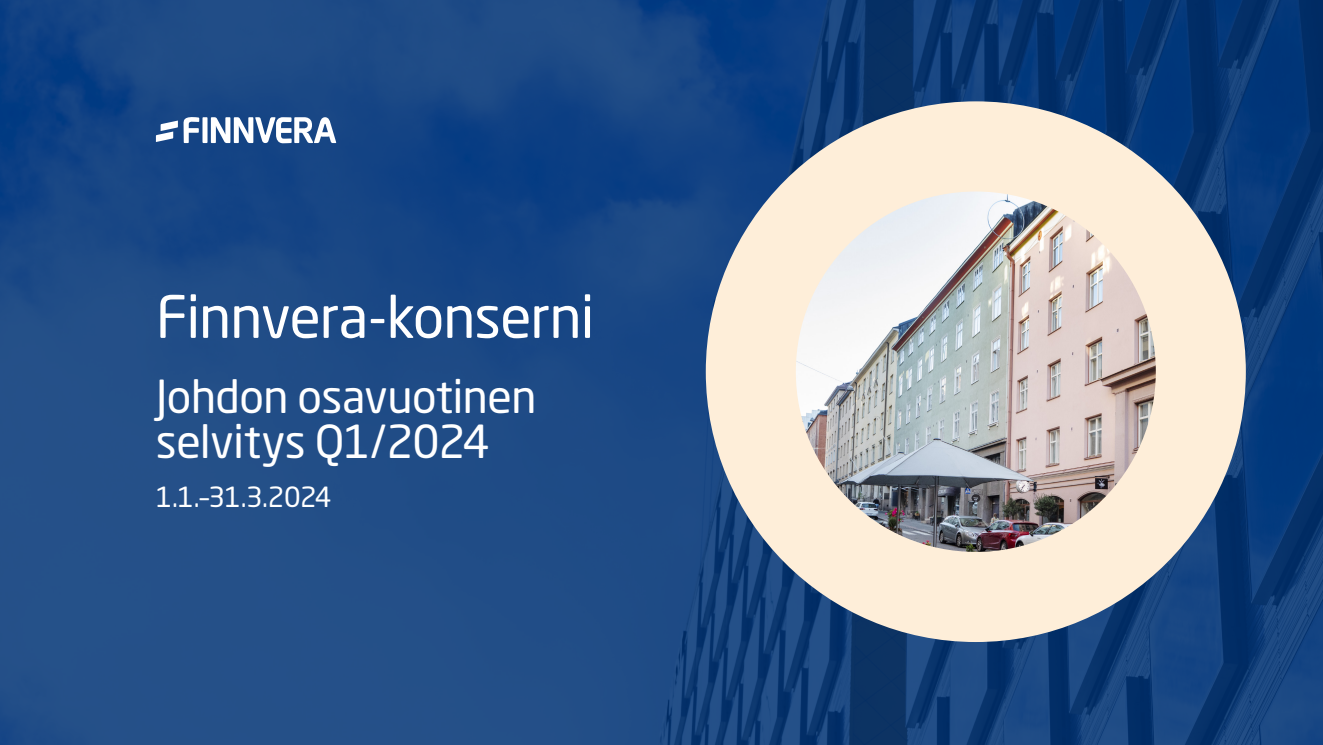
<style>
.page{position:relative;width:1323px;height:745px;background:#fff}
.page>*{position:absolute;margin:0;border:0;box-sizing:border-box;transform-origin:0 0}
.t1{font:57.5px "Neo Sans Std";letter-spacing:-.02em;color:#fff}
.t2{font:45px/45px "Neo Sans Std";letter-spacing:-.01em;color:#fff}
.t3{font:27.5px "Neo Sans Std";letter-spacing:-.02em;color:#fff}
</style>
<div class="page">
<img style="left:0;top:0;width:1323px;height:744px">
<svg style="left:156px;top:115px;width:180px;height:28px"></svg>
<div style="left:706px;top:101px;width:540px;height:540px;background:#feeed9;border-radius:50%"></div>
<img style="left:796px;top:191px;width:360px;height:360px;border-radius:180px">
<h1 class="t1" style="left:156px;top:281px;width:440px">Finnvera-konserni</h1>
<h1 class="t2" style="left:156px;top:373px;width:382px">Johdon osavuotinen selvitys Q1/2024</h1>
<h1 class="t3" style="left:156px;top:479px;width:177px">1.1.–31.3.2024</h1>
</div>
